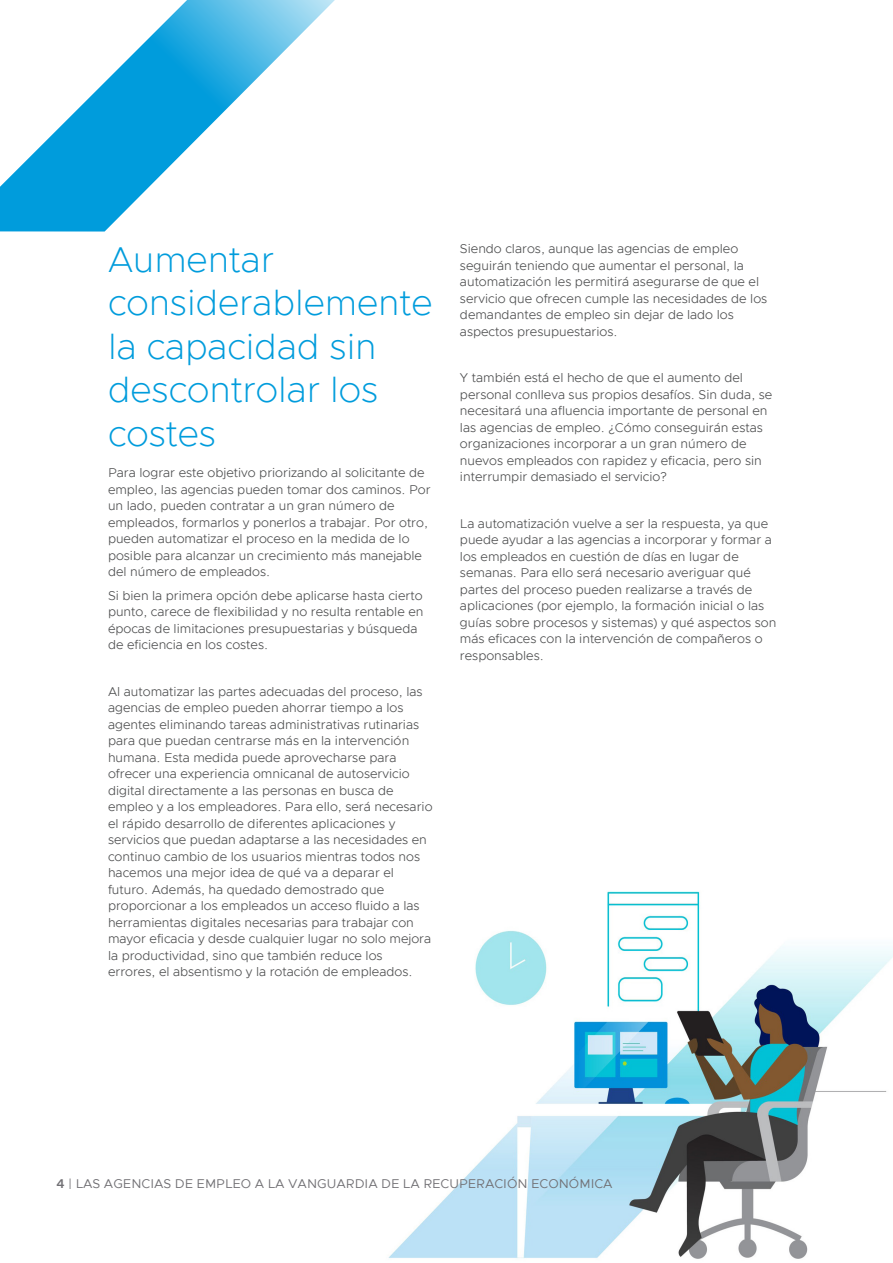
<style>
.page{position:relative;width:893px;height:1263px;background:#fff}
.page>*{position:absolute;margin:0;border:0;box-sizing:border-box;transform-origin:0 0}
.t1{font:200 36px/43.5px "Metropolis";color:#009cdc}
.t2{font:300 12.75px/16.5px "Metropolis";color:#4b4c4d}
.t3{font:12.75px "Metropolis";color:#717074}
.s1{font-weight:600}
</style>
<div class="page">
<img style="left:388px;top:891px;width:505px;height:368px">
<svg style="left:0;top:0;width:335px;height:232px"></svg>
<h1 class="t1" style="left:108px;top:237px;width:326px">Aumentar considerablemente la capacidad sin descontrolar los costes</h1>
<p class="t2" style="left:108px;top:465px;width:324px">Para lograr este objetivo priorizando al solicitante de empleo, las agencias pueden tomar dos caminos. Por un lado, pueden contratar a un gran número de empleados, formarlos y ponerlos a trabajar. Por otro, pueden automatizar el proceso en la medida de lo posible para alcanzar un crecimiento más manejable del número de empleados.</p>
<p class="t2" style="left:108px;top:587px;width:317px">Si bien la primera opción debe aplicarse hasta cierto punto, carece de flexibilidad y no resulta rentable en épocas de limitaciones presupuestarias y búsqueda de eficiencia en los costes.</p>
<p class="t2" style="left:108px;top:683px;width:326px">Al automatizar las partes adecuadas del proceso, las agencias de empleo pueden ahorrar tiempo a los agentes eliminando tareas administrativas rutinarias para que puedan centrarse más en la intervención humana. Esta medida puede aprovecharse para ofrecer una experiencia omnicanal de autoservicio digital directamente a las personas en busca de empleo y a los empleadores. Para ello, será necesario el rápido desarrollo de diferentes aplicaciones y servicios que puedan adaptarse a las necesidades en continuo cambio de los usuarios mientras todos nos hacemos una mejor idea de qué va a deparar el futuro. Además, ha quedado demostrado que proporcionar a los empleados un acceso fluido a las herramientas digitales necesarias para trabajar con mayor eficacia y desde cualquier lugar no solo mejora la productividad, sino que también reduce los errores, el absentismo y la rotación de empleados.</p>
<p class="t2" style="left:460px;top:240px;width:309px">Siendo claros, aunque las agencias de empleo seguirán teniendo que aumentar el personal, la automatización les permitirá asegurarse de que el servicio que ofrecen cumple las necesidades de los demandantes de empleo sin dejar de lado los aspectos presupuestarios.</p>
<p class="t2" style="left:460px;top:369px;width:314px">Y también está el hecho de que el aumento del personal conlleva sus propios desafíos. Sin duda, se necesitará una afluencia importante de personal en las agencias de empleo. ¿Cómo conseguirán estas organizaciones incorporar a un gran número de nuevos empleados con rapidez y eficacia, pero sin interrumpir demasiado el servicio?</p>
<p class="t2" style="left:460px;top:515px;width:318px">La automatización vuelve a ser la respuesta, ya que puede ayudar a las agencias a incorporar y formar a los empleados en cuestión de días en lugar de semanas. Para ello será necesario averiguar qué partes del proceso pueden realizarse a través de aplicaciones (por ejemplo, la formación inicial o las guías sobre procesos y sistemas) y qué aspectos son más eficaces con la intervención de compañeros o responsables.</p>
<p class="t3" style="left:57px;top:1176px;width:558px"><span class="s1">4</span> | LAS AGENCIAS DE EMPLEO A LA VANGUARDIA DE LA RECUPERACIÓN ECONÓMICA</p>
</div>
